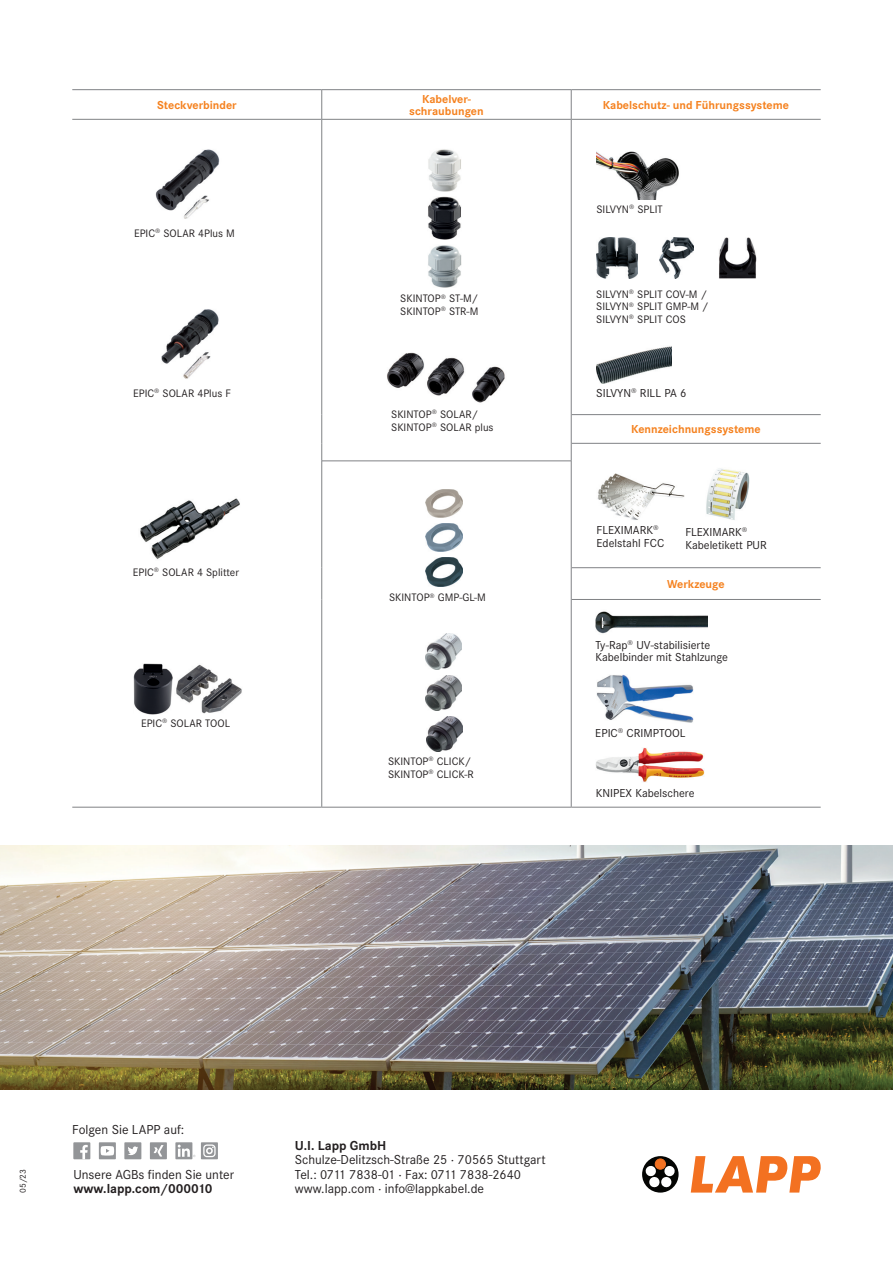
<style>
.page{position:relative;width:893px;height:1263px;background:#fff}
.page>*{position:absolute;margin:0;border:0;box-sizing:border-box;transform-origin:0 0}
.t1{font:13.5px/14.2px "Corporate STOT";color:#231f20}
.t2{font:700 13.5px "Corporate STOT";color:#231f20}
.t3{font:12px/12.8px "Corporate STOT";color:#231f20}
.t4{font:700 12px/12px "Corporate STOT";color:#f58220;text-align:center}
.t5{font:11.25px/12.8px "Corporate STOT";color:#231f20}
.t6{font:9px "Corporate STOT";color:#231f20}
</style>
<div class="page">
<div style="left:73px;top:1142px;width:17px;height:17px;background:#939598"></div>
<svg style="left:80px;top:1145px;width:8px;height:14px"></svg>
<svg style="left:691px;top:1156px;width:130px;height:36px"></svg>
<svg style="left:642px;top:1156px;width:37px;height:36px"></svg>
<div style="left:655px;top:1159px;width:10px;height:10px;background:#f37121;border-radius:50%"></div>
<svg style="left:645px;top:1165px;width:30px;height:23px"></svg>
<div style="left:175px;top:1142px;width:17px;height:17px;background:#939598"></div>
<svg style="left:178px;top:1144px;width:17px;height:13px"></svg>
<div style="left:150px;top:1142px;width:17px;height:17px;background:#939598"></div>
<svg style="left:154px;top:1145px;width:9px;height:11px"></svg>
<svg style="left:201px;top:1142px;width:17px;height:17px"></svg>
<div style="left:203px;top:1144px;width:13px;height:13px;border:1px solid #fff;border-radius:3px"></div>
<div style="left:206px;top:1147px;width:7px;height:7px;border:2px solid #fff;border-radius:50%"></div>
<svg style="left:99px;top:1142px;width:17px;height:17px"></svg>
<svg style="left:101px;top:1146px;width:13px;height:9px"></svg>
<div style="left:124px;top:1142px;width:17px;height:17px;background:#939598"></div>
<svg style="left:128px;top:1146px;width:10px;height:9px"></svg>
<img style="left:155px;top:149px;width:65px;height:70px">
<img style="left:161px;top:309px;width:58px;height:70px">
<img style="left:596px;top:675px;width:97px;height:48px">
<img style="left:596px;top:151px;width:83px;height:49px">
<img style="left:706px;top:468px;width:44px;height:52px">
<img style="left:595px;top:611px;width:113px;height:23px">
<img style="left:596px;top:748px;width:109px;height:34px">
<img style="left:140px;top:498px;width:100px;height:61px">
<img style="left:426px;top:489px;width:37px;height:29px">
<img style="left:426px;top:523px;width:37px;height:29px">
<img style="left:425px;top:557px;width:37px;height:29px">
<img style="left:428px;top:149px;width:33px;height:43px">
<img style="left:428px;top:197px;width:33px;height:43px">
<img style="left:428px;top:245px;width:33px;height:42px">
<img style="left:134px;top:664px;width:39px;height:50px">
<img style="left:176px;top:664px;width:66px;height:50px">
<img style="left:387px;top:352px;width:118px;height:51px">
<img style="left:597px;top:237px;width:40px;height:42px">
<img style="left:659px;top:237px;width:35px;height:42px">
<img style="left:719px;top:237px;width:37px;height:42px">
<img style="left:597px;top:346px;width:74px;height:37px">
<img style="left:597px;top:474px;width:88px;height:46px">
<img style="left:425px;top:634px;width:36px;height:35px">
<img style="left:426px;top:675px;width:36px;height:35px">
<img style="left:426px;top:716px;width:36px;height:35px">
<img style="left:0;top:845px;width:893px;height:245px">
<hr style="left:321px;top:120px;width:1px;height:295px;background:#808285">
<hr style="left:571px;top:120px;width:1px;height:295px;background:#808285">
<svg style="left:321px;top:415px;width:1px;height:46px"></svg>
<svg style="left:571px;top:415px;width:1px;height:46px"></svg>
<hr style="left:321px;top:461px;width:1px;height:107px;background:#808285">
<hr style="left:571px;top:461px;width:1px;height:107px;background:#808285">
<hr style="left:321px;top:568px;width:1px;height:31px;background:#808285">
<hr style="left:571px;top:568px;width:1px;height:31px;background:#808285">
<hr style="left:321px;top:599px;width:1px;height:208px;background:#808285">
<hr style="left:571px;top:599px;width:1px;height:208px;background:#808285">
<hr style="left:72px;top:89px;width:250px;height:1px;background:#808285">
<hr style="left:322px;top:89px;width:249px;height:1px;background:#808285">
<svg style="left:321px;top:90px;width:1px;height:29px"></svg>
<svg style="left:571px;top:90px;width:1px;height:29px"></svg>
<hr style="left:72px;top:119px;width:250px;height:1px;background:#808285">
<hr style="left:322px;top:119px;width:249px;height:1px;background:#808285">
<hr style="left:571px;top:414px;width:250px;height:1px;background:#808285">
<hr style="left:571px;top:443px;width:250px;height:1px;background:#808285">
<hr style="left:322px;top:460px;width:249px;height:1px;background:#808285">
<hr style="left:571px;top:567px;width:250px;height:1px;background:#808285">
<hr style="left:571px;top:599px;width:250px;height:1px;background:#808285">
<hr style="left:72px;top:807px;width:250px;height:1px;background:#808285">
<hr style="left:322px;top:807px;width:249px;height:1px;background:#808285">
<hr style="left:571px;top:807px;width:250px;height:1px;background:#808285">
<hr style="left:571px;top:89px;width:250px;height:1px;background:#808285">
<hr style="left:571px;top:119px;width:250px;height:1px;background:#808285">
<p class="t4" style="left:157px;top:99px;width:81px">Steckverbinder</p>
<p class="t4" style="left:409px;top:93px;width:76px">Kabelver&shy;schraubungen</p>
<p class="t4" style="left:603px;top:99px;width:188px">Kabelschutz- und Führungssysteme</p>
<p class="t5" style="left:134px;top:227px;width:102px">EPIC<sup>®</sup> SOLAR 4Plus M</p>
<p class="t5" style="left:133px;top:387px;width:99px">EPIC<sup>®</sup> SOLAR 4Plus F</p>
<p class="t5" style="left:133px;top:566px;width:108px">EPIC<sup>®</sup> SOLAR 4 Splitter</p>
<p class="t5" style="left:141px;top:717px;width:90px">EPIC<sup>®</sup> SOLAR TOOL</p>
<p class="t5" style="left:400px;top:292px;width:80px">SKINTOP<sup>®</sup> ST-M/<br>SKINTOP<sup>®</sup> STR-M</p>
<p class="t5" style="left:391px;top:408px;width:104px">SKINTOP<sup>®</sup> SOLAR/<br>SKINTOP<sup>®</sup> SOLAR plus</p>
<p class="t5" style="left:389px;top:591px;width:98px">SKINTOP<sup>®</sup> GMP-GL-M</p>
<p class="t5" style="left:388px;top:755px;width:87px">SKINTOP<sup>®</sup> CLICK/<br>SKINTOP<sup>®</sup> CLICK-R</p>
<p class="t5" style="left:596px;top:203px;width:68px">SILVYN<sup>®</sup> SPLIT</p>
<p class="t5" style="left:596px;top:288px;width:114px">SILVYN<sup>®</sup> SPLIT COV-M /<br>SILVYN<sup>®</sup> SPLIT GMP-M /<br>SILVYN<sup>®</sup> SPLIT COS</p>
<p class="t3" style="left:596px;top:387px;width:92px">SILVYN<sup>®</sup> RILL PA 6</p>
<p class="t4" style="left:631px;top:424px;width:131px">Kennzeichnungssysteme</p>
<p class="t3" style="left:597px;top:524px;width:69px">FLEXIMARK<sup>®<br></sup>Edelstahl FCC</p>
<p class="t3" style="left:685px;top:526px;width:83px">FLEXIMARK<sup>®<br></sup>Kabeletikett PUR</p>
<p class="t4" style="left:667px;top:578px;width:59px">Werkzeuge</p>
<p class="t3" style="left:595px;top:638px;width:134px">Ty-Rap<sup>®</sup> UV-stabilisierte<br>Kabelbinder mit Stahlzunge</p>
<p class="t3" style="left:595px;top:727px;width:92px">EPIC<sup>®</sup> CRIMPTOOL</p>
<p class="t3" style="left:596px;top:787px;width:100px">KNIPEX Kabelschere</p>
<p class="t6" style="left:18px;top:1193px;width:25px;rotate:-90deg">05/23</p>
<p class="t1" style="left:72px;top:1123px;width:114px">Folgen Sie LAPP auf:</p>
<p class="t1" style="left:73px;top:1167px;width:162px">Unsere AGBs finden Sie unter</p>
<p class="t2" style="left:73px;top:1180px;width:141px">www.lapp.com/000010</p>
<p class="t2" style="left:295px;top:1138px;width:93px">U.I. Lapp GmbH</p>
<p class="t1" style="left:295px;top:1153px;width:252px">Schulze-Delitzsch-Straße 25 · 70565 Stuttgart<br>Tel.: 0711 7838-01 · Fax: 0711 7838-2640 www.lapp.com · info@lappkabel.de</p>
</div>
